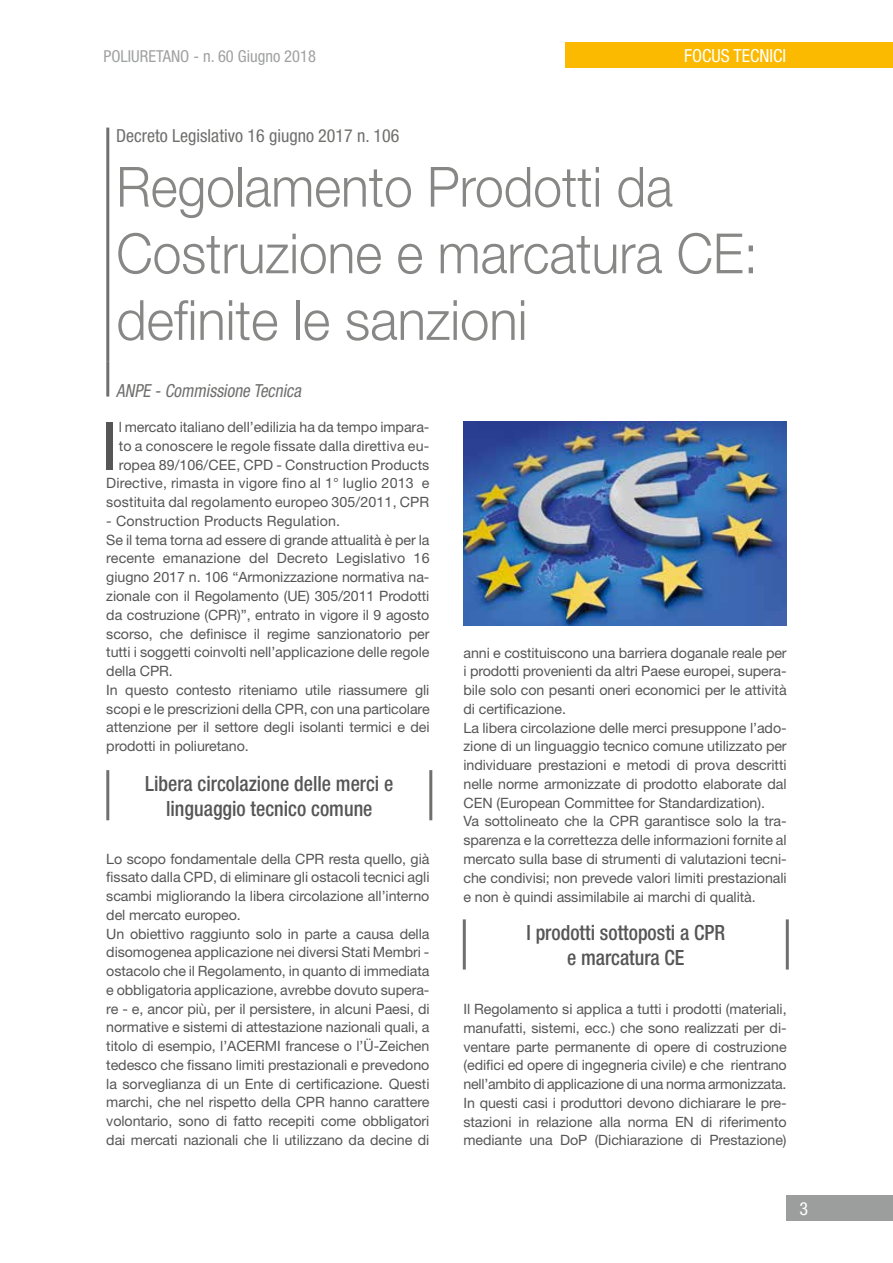
<style>
.page{position:relative;width:893px;height:1263px;background:#fff}
.page>*{position:absolute;margin:0;border:0;box-sizing:border-box;transform-origin:0 0}
.t1{font:66.75px "Helvetica Neue";color:#565656}
.t2{font:300 55.5px/66.6px "Helvetica Neue";color:#878786;scale:.93 1}
.t3{font:500 condensed 21px/25.2px "Helvetica Neue";color:#565656;text-align:center;scale:.95 1}
.t4{font:condensed 18px "Helvetica Neue";color:#6f6f6e}
.t5{font:italic condensed 18px "Helvetica Neue";color:#6f6f6e;scale:.95 1}
.t6{font:condensed 18px "Helvetica Neue";color:#fff}
.t7{font:condensed 16.5px "Helvetica Neue";color:#a0a1a1}
.t8{font:14.25px/18.8px "Helvetica Neue";letter-spacing:-.005em;color:#565656}
</style>
<div class="page">
<img style="left:463px;top:421px;width:324px;height:204px">
<hr style="left:106px;top:770px;width:3px;height:50px;background:#6f6f6e">
<hr style="left:429px;top:770px;width:3px;height:50px;background:#6f6f6e">
<hr style="left:463px;top:919px;width:3px;height:50px;background:#6f6f6e">
<hr style="left:786px;top:919px;width:3px;height:50px;background:#6f6f6e">
<div style="left:565px;top:43px;width:328px;height:25px;background:#fbba00"></div>
<div style="left:787px;top:1195px;width:106px;height:25px;background:#9c9d9d"></div>
<hr style="left:106px;top:128px;width:3px;height:35px;background:#6f6f6e">
<hr style="left:106px;top:163px;width:3px;height:198px;background:#6f6f6e">
<hr style="left:106px;top:361px;width:3px;height:36px;background:#6f6f6e">
<p class="t7" style="left:103px;top:46px;width:214px">POLIURETANO - n. 60 Giugno 2018</p>
<p class="t6" style="left:684px;top:46px;width:104px">FOCUS TECNICI</p>
<p class="t4" style="left:116px;top:125px;width:285px">Decreto Legislativo 16 giugno 2017 n. 106</p>
<h2 class="t2" style="left:116px;top:152px;width:691px">Regolamento Prodotti da<br>Costruzione e marcatura CE: definite le sanzioni</h2>
<p class="t5" style="left:116px;top:380px;width:200px">ANPE -Commissione Tecnica</p>
<h1 class="t1" style="left:101px;top:406px;width:19px">I</h1>
<p class="t8" style="left:106px;top:418px;width:325px;text-align:right">l mercato italiano dell’edilizia ha da tempo impara&shy;to a conoscere le regole fissate dalla direttiva eu&shy;ropea 89/106/CEE, CPD - Construction Products Directive, rimasta in vigore fino al 1° luglio 2013 e sostituita dal regolamento europeo 305/2011, CPR</p>
<p class="t8" style="left:106px;top:511px;width:325px">- Construction Products Regulation.<br>Se il tema torna ad essere di grande attualità è per la recente emanazione del Decreto Legislativo 16 giugno 2017 n. 106 “Armonizzazione normativa na&shy;zionale con il Regolamento (UE) 305/2011 Prodotti da costruzione (CPR)”, entrato in vigore il 9 agosto scorso, che definisce il regime sanzionatorio per tutti i soggetti coinvolti nell’applicazione delle regole della CPR.<br>In questo contesto riteniamo utile riassumere gli scopi e le prescrizioni della CPR, con una particolare attenzione per il settore degli isolanti termici e dei prodotti in poliuretano.</p>
<h3 class="t3" style="left:145px;top:770px;width:263px">Libera circolazione delle merci e linguaggio tecnico comune</h3>
<p class="t8" style="left:106px;top:849px;width:325px">Lo scopo fondamentale della CPR resta quello, già fissato dalla CPD, di eliminare gli ostacoli tecnici agli scambi migliorando la libera circolazione all’interno del mercato europeo.<br>Un obiettivo raggiunto solo in parte a causa della disomogenea applicazione nei diversi Stati Membri - ostacolo che il Regolamento, in quanto di immediata e obbligatoria applicazione, avrebbe dovuto supera&shy;re - e, ancor più, per il persistere, in alcuni Paesi, di normative e sistemi di attestazione nazionali quali, a titolo di esempio, l’ACERMI francese o l’Ü-Zeichen tedesco che fissano limiti prestazionali e prevedono la sorveglianza di un Ente di certificazione. Questi marchi, che nel rispetto della CPR hanno carattere volontario, sono di fatto recepiti come obbligatori dai mercati nazionali che li utilizzano da decine di</p>
<p class="t8" style="left:463px;top:643px;width:325px">anni e costituiscono una barriera doganale reale per i prodotti provenienti da altri Paese europei, supera&shy;bile solo con pesanti oneri economici per le attività di certificazione.<br>La libera circolazione delle merci presuppone l’ado&shy;zione di un linguaggio tecnico comune utilizzato per individuare prestazioni e metodi di prova descritti nelle norme armonizzate di prodotto elaborate dal CEN (European Committee for Standardization).<br>Va sottolineato che la CPR garantisce solo la tra&shy;sparenza e la correttezza delle informazioni fornite al mercato sulla base di strumenti di valutazioni tecni&shy;che condivisi; non prevede valori limiti prestazionali e non è quindi assimilabile ai marchi di qualità.</p>
<h3 class="t3" style="left:526px;top:920px;width:211px">I prodotti sottoposti a CPR e marcatura CE</h3>
<p class="t8" style="left:463px;top:999px;width:325px;text-align:justify">Il Regolamento si applica a tutti i prodotti (materiali, manufatti, sistemi, ecc.) che sono realizzati per di&shy;ventare parte permanente di opere di costruzione (edifici ed opere di ingegneria civile) e che rientrano nell’ambito di applicazione di una norma armonizzata.<br>In questi casi i produttori devono dichiarare le pre&shy;stazioni in relazione alla norma EN di riferimento mediante una DoP (Dichiarazione di Prestazione)</p>
<p class="t6" style="left:799px;top:1198px;width:10px">3</p>
</div>
